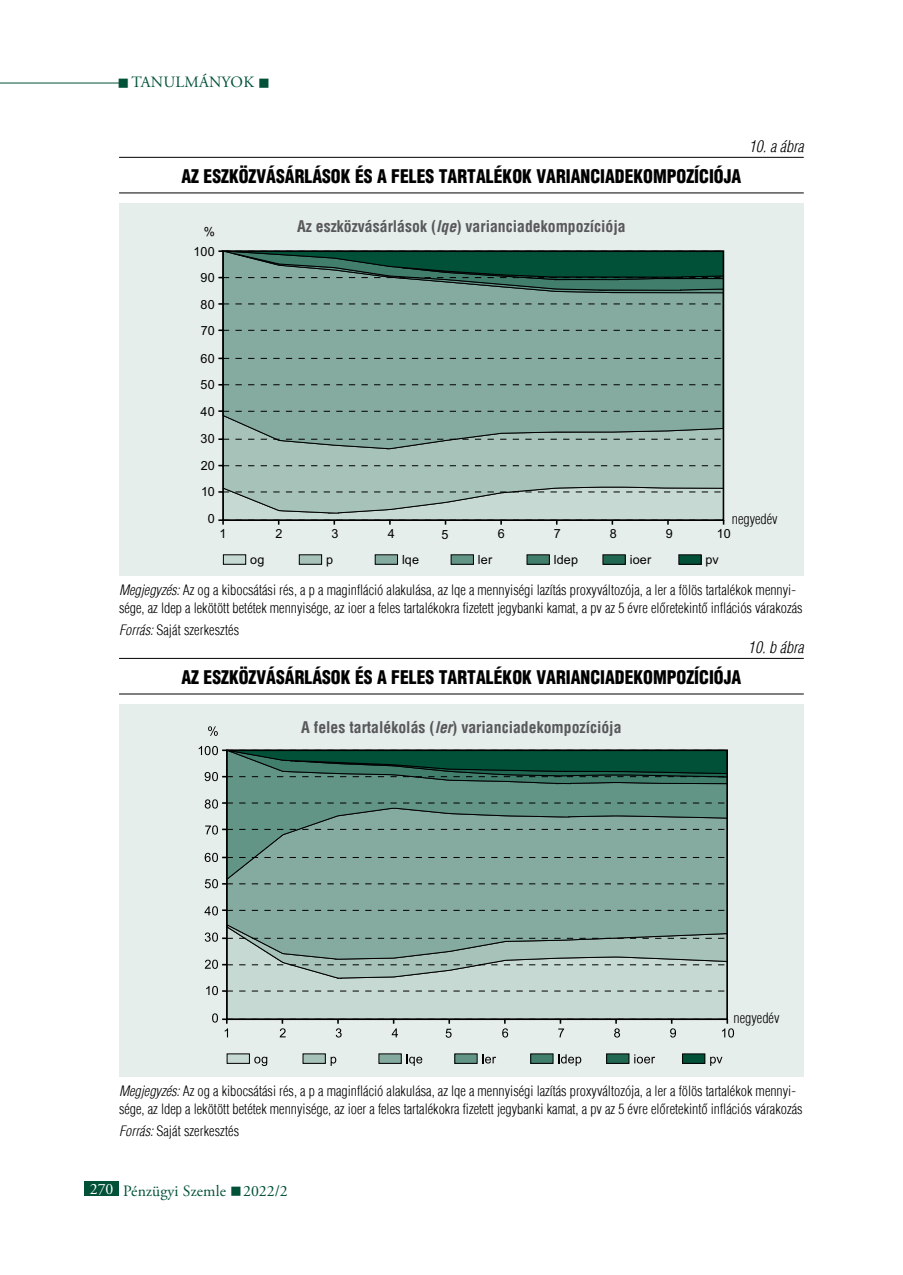
<style>
.page{position:relative;width:903px;height:1275px;background:#fff}
.page>*{position:absolute;margin:0;border:0;box-sizing:border-box;transform-origin:0 0}
.t1{font:900 condensed 18.38px "H Helvetica";color:#000;scale:.96 1}
.t2{font:700 condensed 15.75px "H Helvetica";color:#58585a}
.t3{font:15.75px "Adobe Garamond Pro";color:#005138}
.t4{font:italic 300 condensed 15.75px "H Helvetica";letter-spacing:.005em;color:#000}
.t5{font:15.75px "Adobe Garamond Pro";letter-spacing:.16em;color:#005138}
.t6{font:300 condensed 14px/17.5px "H Helvetica";color:#000}
.t7{font:12.6px "Arial";letter-spacing:.015em;color:#000}
.s1{font-style:italic}
.s2{color:#fff}
</style>
<div class="page">
<hr style="left:0;top:83px;width:119px;height:1px;background:#005138">
<div style="left:84px;top:1181px;width:35px;height:15px;background:#005138"></div>
<hr style="left:119px;top:157px;width:685px;height:1px;background:#000">
<hr style="left:119px;top:192px;width:685px;height:1px;background:#000">
<div style="left:119px;top:203px;width:685px;height:372px;background:#e6eeeb"></div>
<svg style="left:218px;top:250px;width:507px;height:275px;background:#81a499"></svg>
<div style="left:223px;top:555px;width:23px;height:9px;background:#c7d9d3"></div>
<div style="left:223px;top:555px;width:23px;height:9px;border:1px solid #000"></div>
<div style="left:299px;top:555px;width:23px;height:9px;background:#a6c2b9"></div>
<div style="left:299px;top:555px;width:23px;height:9px;border:1px solid #000"></div>
<div style="left:375px;top:555px;width:22px;height:9px;background:#85aba0"></div>
<div style="left:375px;top:555px;width:23px;height:9px;border:1px solid #000"></div>
<div style="left:451px;top:555px;width:22px;height:9px;background:#639586"></div>
<div style="left:451px;top:555px;width:23px;height:9px;border:1px solid #000"></div>
<div style="left:527px;top:555px;width:22px;height:9px;background:#427e6c"></div>
<div style="left:603px;top:555px;width:22px;height:9px;background:#216852"></div>
<div style="left:679px;top:555px;width:22px;height:9px;background:#005138"></div>
<div style="left:678px;top:555px;width:23px;height:9px;border:1px solid #000"></div>
<hr style="left:119px;top:658px;width:685px;height:1px;background:#000">
<hr style="left:119px;top:694px;width:685px;height:1px;background:#000">
<div style="left:119px;top:704px;width:685px;height:372px;background:#e6eeeb"></div>
<svg style="left:212px;top:1013px;width:6px;height:10px"></svg>
<svg style="left:206px;top:986px;width:12px;height:9px"></svg>
<svg style="left:205px;top:960px;width:13px;height:9px"></svg>
<svg style="left:205px;top:932px;width:13px;height:10px"></svg>
<svg style="left:204px;top:906px;width:14px;height:9px"></svg>
<svg style="left:205px;top:879px;width:13px;height:9px"></svg>
<svg style="left:205px;top:853px;width:13px;height:9px"></svg>
<svg style="left:205px;top:825px;width:13px;height:10px"></svg>
<svg style="left:205px;top:799px;width:13px;height:10px"></svg>
<svg style="left:205px;top:772px;width:13px;height:9px"></svg>
<svg style="left:199px;top:746px;width:19px;height:9px"></svg>
<svg style="left:208px;top:726px;width:10px;height:10px"></svg>
<svg style="left:225px;top:1028px;width:3px;height:9px"></svg>
<svg style="left:280px;top:1028px;width:6px;height:9px"></svg>
<svg style="left:336px;top:1028px;width:6px;height:9px"></svg>
<svg style="left:392px;top:1028px;width:6px;height:9px"></svg>
<svg style="left:446px;top:1029px;width:6px;height:9px"></svg>
<svg style="left:502px;top:1028px;width:6px;height:9px"></svg>
<svg style="left:558px;top:1028px;width:6px;height:9px"></svg>
<svg style="left:614px;top:1028px;width:6px;height:9px"></svg>
<svg style="left:670px;top:1028px;width:6px;height:9px"></svg>
<svg style="left:722px;top:1028px;width:12px;height:9px"></svg>
<svg style="left:222px;top:749px;width:507px;height:275px;background:#7fa297"></svg>
<div style="left:227px;top:1054px;width:22px;height:9px;background:#c7d9d3"></div>
<div style="left:227px;top:1054px;width:23px;height:10px;border:1px solid #000"></div>
<div style="left:303px;top:1054px;width:22px;height:9px;background:#a6c2b9"></div>
<div style="left:303px;top:1054px;width:23px;height:10px;border:1px solid #000"></div>
<div style="left:379px;top:1054px;width:22px;height:9px;background:#85aba0"></div>
<div style="left:379px;top:1054px;width:22px;height:10px;border:1px solid #000"></div>
<div style="left:455px;top:1054px;width:22px;height:9px;background:#639586"></div>
<div style="left:455px;top:1054px;width:22px;height:10px;border:1px solid #000"></div>
<div style="left:531px;top:1054px;width:22px;height:9px;background:#427e6c"></div>
<div style="left:530px;top:1054px;width:23px;height:10px;border:1px solid #000"></div>
<div style="left:607px;top:1054px;width:22px;height:9px;background:#216852"></div>
<div style="left:606px;top:1054px;width:23px;height:10px;border:1px solid #000"></div>
<div style="left:682px;top:1054px;width:23px;height:9px;background:#005138"></div>
<div style="left:682px;top:1054px;width:23px;height:10px;border:1px solid #000"></div>
<svg style="left:254px;top:1057px;width:13px;height:9px"></svg>
<svg style="left:331px;top:1057px;width:5px;height:9px"></svg>
<svg style="left:406px;top:1054px;width:16px;height:12px"></svg>
<svg style="left:482px;top:1054px;width:14px;height:9px"></svg>
<svg style="left:558px;top:1054px;width:23px;height:12px"></svg>
<svg style="left:634px;top:1054px;width:21px;height:9px"></svg>
<svg style="left:710px;top:1057px;width:12px;height:9px"></svg>
<p class="t5" style="left:118px;top:73px;width:154px">■Tanulmányok ■</p>
<h1 class="t1" style="left:181px;top:164px;width:584px">AZ ESZKÖZVÁSÁRLÁSOK ÉS A FELES TARTALÉKOK VARIANCIADEKOMPOZÍCIÓJA</h1>
<p class="t4" style="left:749px;top:137px;width:56px">10. a ábra</p>
<p class="t7" style="left:204px;top:224px;width:13px">%</p>
<p class="t7" style="left:194px;top:243px;width:23px">100</p>
<p class="t7" style="left:200px;top:269px;width:16px">90</p>
<p class="t7" style="left:200px;top:297px;width:16px">80</p>
<p class="t7" style="left:201px;top:323px;width:15px">70</p>
<p class="t7" style="left:200px;top:350px;width:16px">60</p>
<p class="t7" style="left:201px;top:376px;width:16px">50</p>
<p class="t7" style="left:201px;top:404px;width:16px">40</p>
<p class="t7" style="left:200px;top:430px;width:16px">30</p>
<p class="t7" style="left:201px;top:457px;width:16px">20</p>
<p class="t7" style="left:201px;top:483px;width:15px">10</p>
<p class="t2" style="left:297px;top:217px;width:330px">Az eszközvásárlások (<span class="s1">lqe</span>) varianciadekompozíciója</p>
<p class="t7" style="left:208px;top:511px;width:9px">0</p>
<p class="t6" style="left:732px;top:510px;width:47px">negyedév</p>
<p class="t7" style="left:220px;top:526px;width:9px">1</p>
<p class="t7" style="left:276px;top:526px;width:9px">2</p>
<p class="t7" style="left:331px;top:526px;width:9px">3</p>
<p class="t7" style="left:388px;top:526px;width:9px">4</p>
<p class="t7" style="left:441px;top:526px;width:9px">5</p>
<p class="t7" style="left:498px;top:526px;width:9px">6</p>
<p class="t7" style="left:554px;top:526px;width:9px">7</p>
<p class="t7" style="left:610px;top:526px;width:9px">8</p>
<p class="t7" style="left:666px;top:526px;width:9px">9</p>
<p class="t7" style="left:717px;top:526px;width:16px">10</p>
<p class="t7" style="left:250px;top:552px;width:16px">og</p>
<p class="t7" style="left:326px;top:552px;width:9px">p</p>
<p class="t7" style="left:402px;top:552px;width:19px">lqe</p>
<p class="t7" style="left:478px;top:552px;width:16px">ler</p>
<p class="t7" style="left:554px;top:552px;width:26px">ldep</p>
<p class="t7" style="left:630px;top:552px;width:23px">ioer</p>
<p class="t7" style="left:706px;top:552px;width:15px">pv</p>
<p class="t6" style="left:119px;top:581px;width:685px"><span class="s1">Megjegyzés:</span> Az og a kibocsátási rés, a p a maginfláció alakulása, az lqe a mennyiségi lazítás proxyváltozója, a ler a fölös tartalékok mennyi&shy;sége, az ldep a lekötött betétek mennyisége, az ioer a feles tartalékokra fizetett jegybanki kamat, a pv az 5 évre előretekintő inflációs várakozás</p>
<p class="t6" style="left:119px;top:621px;width:122px"><span class="s1">Forrás:</span> Saját szerkesztés</p>
<h1 class="t1" style="left:181px;top:665px;width:584px">AZ ESZKÖZVÁSÁRLÁSOK ÉS A FELES TARTALÉKOK VARIANCIADEKOMPOZÍCIÓJA</h1>
<p class="t4" style="left:748px;top:638px;width:57px">10. b ábra</p>
<p class="t2" style="left:301px;top:718px;width:322px">A feles tartalékolás (<span class="s1">ler</span>) varianciadekompozíciója</p>
<p class="t6" style="left:733px;top:1009px;width:47px">negyedév</p>
<p class="t6" style="left:119px;top:1082px;width:685px"><span class="s1">Megjegyzés:</span> Az og a kibocsátási rés, a p a maginfláció alakulása, az lqe a mennyiségi lazítás proxyváltozója, a ler a fölös tartalékok mennyi&shy;sége, az ldep a lekötött betétek mennyisége, az ioer a feles tartalékokra fizetett jegybanki kamat, a pv az 5 évre előretekintő inflációs várakozás</p>
<p class="t6" style="left:119px;top:1122px;width:122px"><span class="s1">Forrás:</span> Saját szerkesztés</p>
<p class="t3" style="left:90px;top:1181px;width:199px"><span class="s2">270</span> Pénzügyi Szemle ■ 2022/2</p>
</div>
